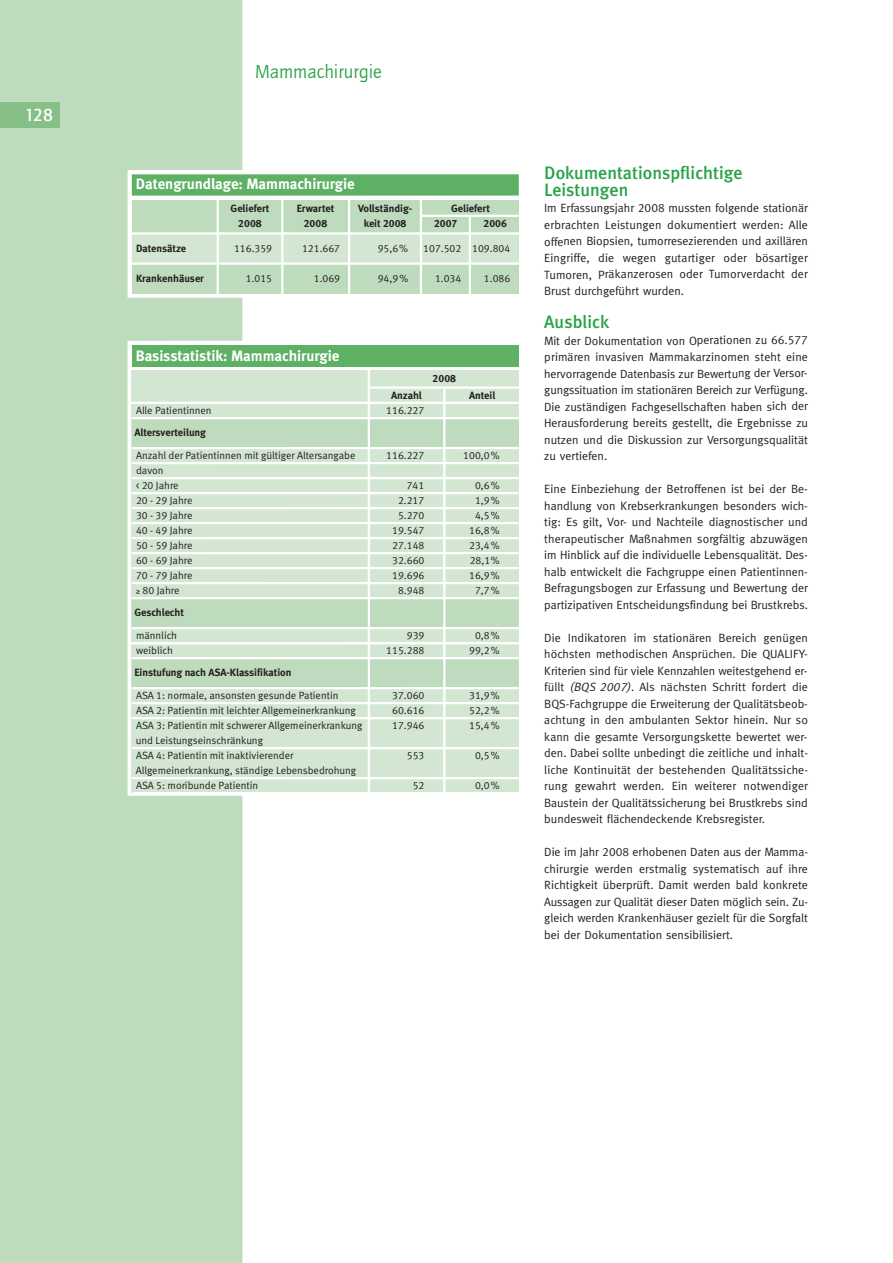
<style>
.page{position:relative;width:893px;height:1263px;background:#fff}
.page>*{position:absolute;margin:0;border:0;box-sizing:border-box;transform-origin:0 0}
.t1{font:19.5px "Quay Sans";color:#29a347}
.t2{font:500 18px/16.5px "Meta Plus";color:#29a347}
.t3{font:500 18px "Quay Sans";color:#fff}
.t4{font:15px "Meta Bold LF";color:#fff}
.t5{font:12px/16.5px "Meta";color:#231f20;text-align:justify}
.t6{font:10.5px/15px "Meta Normal LF";color:#231f20}
.t7{font:10.5px/15px "Meta Bold LF";color:#231f20;text-align:center}
.s1{font-family:"Meta Plus Normal";font-size:9px}
.s2{font-family:"Meta Normal LF"}
.s3{font-family:"Meta Normal LF";font-style:italic}
</style>
<div class="page">
<div style="left:0;top:0;width:242px;height:1263px;background:#bfdbbd"></div>
<div style="left:0;top:102px;width:59px;height:26px;background:#86c086"></div>
<div style="left:128px;top:170px;width:395px;height:128px;background:#fff"></div>
<div style="left:132px;top:174px;width:387px;height:22px;background:#5eb064"></div>
<div style="left:132px;top:200px;width:387px;height:93px;background:#bfdbbd"></div>
<div style="left:132px;top:234px;width:387px;height:30px;background:#d2e6d1"></div>
<hr style="left:217px;top:198px;width:2px;height:98px;background:#fff">
<hr style="left:130px;top:232px;width:391px;height:3px;background:#fff">
<hr style="left:421px;top:215px;width:99px;height:2px;background:#fff">
<hr style="left:130px;top:262px;width:391px;height:3px;background:#fff">
<hr style="left:281px;top:198px;width:2px;height:102px;background:#fff">
<hr style="left:420px;top:198px;width:2px;height:100px;background:#fff">
<hr style="left:469px;top:216px;width:2px;height:81px;background:#fff">
<hr style="left:348px;top:198px;width:2px;height:102px;background:#fff">
<div style="left:128px;top:341px;width:395px;height:455px;background:#fff"></div>
<div style="left:132px;top:370px;width:387px;height:424px;background:#d2e6d1"></div>
<div style="left:132px;top:419px;width:387px;height:29px;background:#bfdbbd"></div>
<div style="left:132px;top:598px;width:387px;height:30px;background:#bfdbbd"></div>
<div style="left:132px;top:658px;width:387px;height:30px;background:#bfdbbd"></div>
<hr style="left:132px;top:417px;width:387px;height:2px;background:#fff">
<hr style="left:132px;top:447px;width:387px;height:2px;background:#fff">
<hr style="left:132px;top:462px;width:387px;height:2px;background:#fff">
<hr style="left:132px;top:477px;width:387px;height:2px;background:#fff">
<hr style="left:132px;top:492px;width:387px;height:2px;background:#fff">
<hr style="left:132px;top:507px;width:387px;height:2px;background:#fff">
<hr style="left:132px;top:522px;width:387px;height:2px;background:#fff">
<hr style="left:132px;top:537px;width:387px;height:2px;background:#fff">
<hr style="left:132px;top:552px;width:387px;height:2px;background:#fff">
<hr style="left:132px;top:567px;width:387px;height:2px;background:#fff">
<hr style="left:132px;top:582px;width:387px;height:2px;background:#fff">
<hr style="left:132px;top:597px;width:387px;height:2px;background:#fff">
<hr style="left:132px;top:627px;width:387px;height:2px;background:#fff">
<hr style="left:132px;top:642px;width:387px;height:2px;background:#fff">
<hr style="left:132px;top:657px;width:387px;height:2px;background:#fff">
<hr style="left:132px;top:687px;width:387px;height:2px;background:#fff">
<hr style="left:132px;top:702px;width:387px;height:2px;background:#fff">
<hr style="left:132px;top:717px;width:387px;height:2px;background:#fff">
<hr style="left:132px;top:747px;width:387px;height:2px;background:#fff">
<hr style="left:132px;top:777px;width:387px;height:2px;background:#fff">
<hr style="left:132px;top:792px;width:387px;height:2px;background:#fff">
<hr style="left:130px;top:402px;width:391px;height:2px;background:#fff">
<hr style="left:368px;top:368px;width:2px;height:427px;background:#fff">
<hr style="left:443px;top:387px;width:2px;height:415px;background:#fff">
<hr style="left:368px;top:386px;width:152px;height:3px;background:#fff">
<div style="left:132px;top:345px;width:387px;height:21px;background:#5eb064"></div>
<h2 class="t3" style="left:25px;top:104px;width:29px">128</h2>
<h1 class="t1" style="left:255px;top:60px;width:128px">Mammachirurgie</h1>
<p class="t4" style="left:136px;top:178px;width:220px">Datengrundlage: Mammachirurgie</p>
<p class="t7" style="left:231px;top:202px;width:40px">Geliefert<br>2008</p>
<p class="t7" style="left:297px;top:202px;width:39px">Erwartet<br>2008</p>
<p class="t7" style="left:358px;top:202px;width:56px">Vollständig&shy;keit 2008</p>
<p class="t7" style="left:434px;top:202px;width:57px;text-align:left;text-indent:17px">Geliefert<br>2007</p>
<p class="t7" style="left:483px;top:217px;width:25px">2006</p>
<p class="t7" style="left:136px;top:242px;width:52px">Datensätze</p>
<p class="t6" style="left:302px;top:242px;width:40px">121.667</p>
<p class="t6" style="left:314px;top:272px;width:28px">1.069</p>
<p class="t6" style="left:234px;top:242px;width:40px">116.359</p>
<p class="t6" style="left:246px;top:272px;width:28px">1.015</p>
<p class="t7" style="left:136px;top:272px;width:69px">Krankenhäuser</p>
<p class="t6" style="left:378px;top:242px;width:32px">95,6%</p>
<p class="t6" style="left:378px;top:272px;width:32px">94,9%</p>
<p class="t6" style="left:423px;top:242px;width:40px">107.502</p>
<p class="t6" style="left:435px;top:272px;width:28px">1.034</p>
<p class="t6" style="left:472px;top:242px;width:40px">109.804</p>
<p class="t6" style="left:484px;top:272px;width:28px">1.086</p>
<p class="t4" style="left:136px;top:350px;width:205px">Basisstatistik: Mammachirurgie</p>
<p class="t7" style="left:433px;top:371px;width:25px">2008</p>
<p class="t6" style="left:136px;top:404px;width:77px">Alle Patientinnen</p>
<p class="t6" style="left:136px;top:449px;width:221px">Anzahl der Patientinnen mit gültiger Altersangabe davon<br>&lt; 20 Jahre<br>20 - 29 Jahre<br>30 - 39 Jahre<br>40 - 49 Jahre<br>50 - 59 Jahre<br>60 - 69 Jahre<br>70 - 79 Jahre<br><span class="s1">≥</span> 80 Jahre</p>
<p class="t6" style="left:136px;top:629px;width:43px">männlich weiblich</p>
<p class="t6" style="left:136px;top:689px;width:228px">ASA 1: normale, ansonsten gesunde Patientin<br>ASA 2: Patientin mit leichter Allgemeinerkrankung ASA 3: Patientin mit schwerer Allgemeinerkrankung und Leistungseinschränkung<br>ASA 4: Patientin mit inaktivierender Allgemeinerkrankung, ständige Lebensbedrohung ASA 5: moribunde Patientin</p>
<p class="t7" style="left:134px;top:426px;width:73px">Altersverteilung</p>
<p class="t7" style="left:134px;top:605px;width:51px">Geschlecht</p>
<p class="t7" style="left:134px;top:666px;width:159px">Einstufung nach ASA-Klassifikation</p>
<p class="t7" style="left:391px;top:389px;width:32px">Anzahl</p>
<p class="t7" style="left:469px;top:389px;width:28px">Anteil</p>
<p class="t6" style="left:386px;top:404px;width:40px">116.227</p>
<p class="t6" style="left:386px;top:449px;width:40px">116.227</p>
<p class="t6" style="left:392px;top:479px;width:34px;text-align:right">741<br>2.217<br>5.270<br>19.547<br>27.148<br>32.660<br>19.696<br>8.948</p>
<p class="t6" style="left:386px;top:629px;width:40px;text-align:right">939<br>115.288</p>
<p class="t6" style="left:392px;top:689px;width:34px;text-align:justify">37.060<br>60.616<br>17.946</p>
<p class="t6" style="left:407px;top:749px;width:19px">553</p>
<p class="t6" style="left:413px;top:779px;width:13px">52</p>
<p class="t6" style="left:463px;top:449px;width:38px">100,0%</p>
<p class="t6" style="left:469px;top:479px;width:32px;text-align:center">0,6%<br>1,9%<br>4,5%<br>16,8%<br>23,4%<br>28,1%<br>16,9%<br>7,7%</p>
<p class="t6" style="left:469px;top:629px;width:32px;text-align:center">0,8%<br>99,2%</p>
<p class="t6" style="left:469px;top:689px;width:32px;text-align:justify">31,9% 52,2% 15,4%</p>
<p class="t6" style="left:475px;top:749px;width:26px">0,5%</p>
<p class="t6" style="left:475px;top:779px;width:26px">0,0%</p>
<h2 class="t2" style="left:544px;top:165px;width:200px">Dokumentationspflichtige<br>Leistungen</h2>
<p class="t5" style="left:544px;top:200px;width:265px">Im Erfassungsjahr <span class="s2">2008</span> mussten folgende stationär erbrachten Leistungen dokumentiert werden: Alle offenen Biopsien, tumorresezierenden und axillären Eingriffe, die wegen gutartiger oder bösartiger Tumoren, Präkanzerosen oder Tumorverdacht der Brust durchgeführt wurden.</p>
<h2 class="t2" style="left:544px;top:314px;width:67px">Ausblick</h2>
<p class="t5" style="left:544px;top:332px;width:265px">Mit der Dokumentation von Operationen zu <span class="s2">66.577 </span>primären invasiven Mammakarzinomen steht eine hervorragende Datenbasis zur Bewertung der Versor&shy;gungssituation im stationären Bereich zur Verfügung.<br>Die zuständigen Fachgesellschaften haben sich der Herausforderung bereits gestellt, die Ergebnisse zu nutzen und die Diskussion zur Versorgungsqualität zu vertiefen.</p>
<p class="t5" style="left:544px;top:481px;width:265px">Eine Einbeziehung der Betroffenen ist bei der Be&shy;handlung von Krebserkrankungen besonders wich&shy;tig: Es gilt, Vor- und Nachteile diagnostischer und therapeutischer Maßnahmen sorgfältig abzuwägen im Hinblick auf die individuelle Lebensqualität. Des&shy;halb entwickelt die Fachgruppe einen Patientinnen-Befragungsbogen zur Erfassung und Bewertung der partizipativen Entscheidungsfindung bei Brustkrebs.</p>
<p class="t5" style="left:544px;top:629px;width:265px">Die Indikatoren im stationären Bereich genügen höchsten methodischen Ansprüchen. Die QUALIFY-Kriterien sind für viele Kennzahlen weitestgehend er&shy;füllt <span class="s3">(BQS 2007)</span>. Als nächsten Schritt fordert die BQS-Fachgruppe die Erweiterung der Qualitätsbeob&shy;achtung in den ambulanten Sektor hinein. Nur so kann die gesamte Versorgungskette bewertet wer&shy;den. Dabei sollte unbedingt die zeitliche und inhalt&shy;liche Kontinuität der bestehenden Qualitätssiche&shy;rung gewahrt werden. Ein weiterer notwendiger Baustein der Qualitätssicherung bei Brustkrebs sind bundesweit flächendeckende Krebsregister.</p>
<p class="t5" style="left:544px;top:844px;width:265px">Die im Jahr <span class="s2">2008</span> erhobenen Daten aus der Mamma&shy;chirurgie werden erstmalig systematisch auf ihre Richtigkeit überprüft. Damit werden bald konkrete Aussagen zur Qualität dieser Daten möglich sein. Zu&shy;gleich werden Krankenhäuser gezielt für die Sorgfalt bei der Dokumentation sensibilisiert.</p>
</div>
